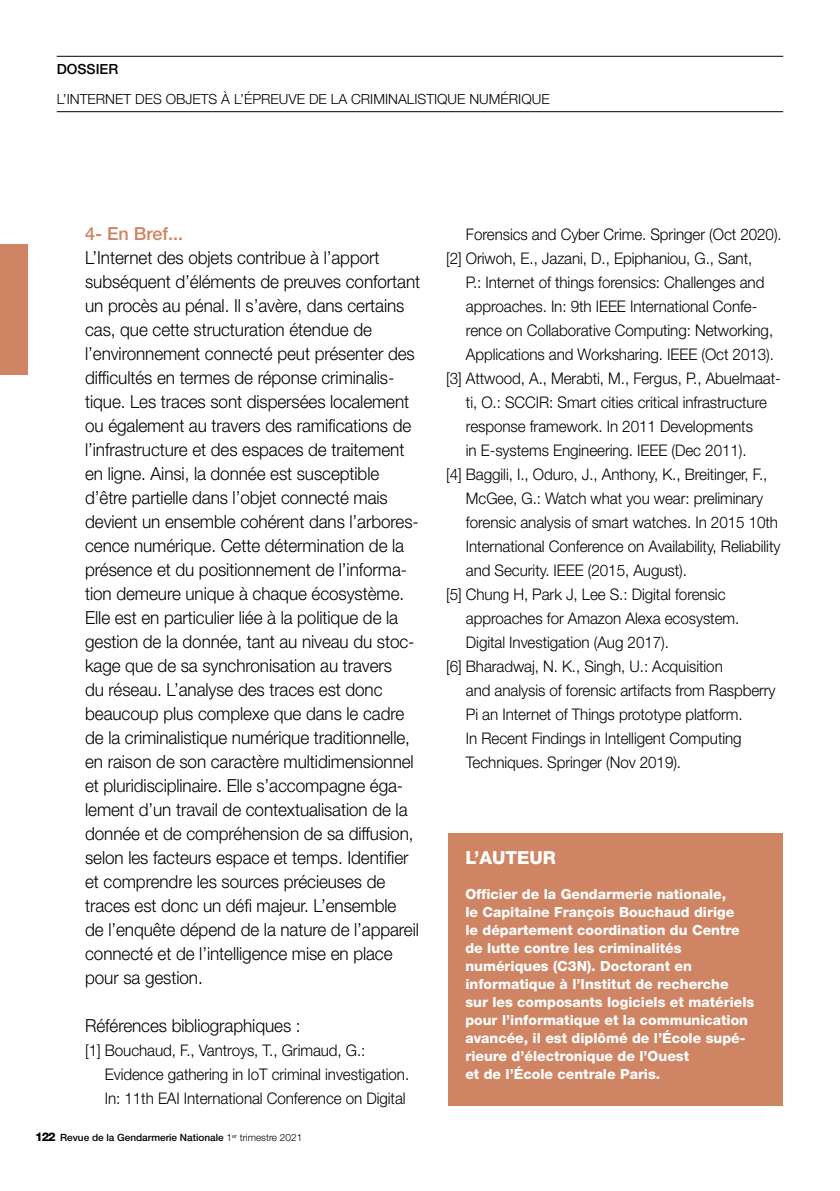
<style>
.page{position:relative;width:840px;height:1191px;background:#fff}
.page>*{position:absolute;margin:0;border:0;box-sizing:border-box;transform-origin:0 0}
.t1{font:300 18px/24px "Helvetica Neue LT Std";letter-spacing:-.005em;color:#000;scale:.95 1}
.t2{font:500 18px "Helvetica Neue LT Std";color:#cf8463}
.t3{font:800 18px "Helvetica Neue LT Std";color:#fff}
.t4{font:300 16px/24px "Helvetica Neue LT Std";letter-spacing:-.005em;color:#000;scale:.95 1}
.t5{font:800 14px/18px "Helvetica Neue LT Std";color:#fff}
.t6{font:300 14px "Helvetica Neue LT Std";color:#000}
.t7{font:500 14px "Helvetica Neue LT Std";color:#000}
.t8{font:500 10px "Helvetica Neue LT Std";color:#000}
.s1{font-weight:800;font-size:12px}
.s2{font-weight:300}
</style>
<div class="page">
<div style="left:448px;top:833px;width:334px;height:273px;background:#cf8463"></div>
<div style="left:0;top:244px;width:28px;height:130px;background:#cf8463"></div>
<hr style="left:57px;top:56px;width:725px;height:1px;background:#000">
<hr style="left:57px;top:111px;width:725px;height:1px;background:#000">
<p class="t7" style="left:57px;top:60px;width:63px">DOSSIER</p>
<p class="t6" style="left:57px;top:90px;width:494px">L’INTERNET DES OBJETS À L’ÉPREUVE DE LA CRIMINALISTIQUE NUMÉRIQUE</p>
<p class="t2" style="left:85px;top:223px;width:100px">4- En Bref...</p>
<p class="t1" style="left:85px;top:245px;width:354px">L’Internet des objets contribue à l’apport subséquent d’éléments de preuves confortant un procès au pénal. Il s’avère, dans certains cas, que cette structuration étendue de l’environnement connecté peut présenter des difficultés en termes de réponse criminalis&shy;tique. Les traces sont dispersées localement ou également au travers des ramifications de l’infrastructure et des espaces de traitement en ligne. Ainsi, la donnée est susceptible d’être partielle dans l’objet connecté mais devient un ensemble cohérent dans l’arbores&shy;cence numérique. Cette détermination de la présence et du positionnement de l’informa&shy;tion demeure unique à chaque écosystème.<br>Elle est en particulier liée à la politique de la gestion de la donnée, tant au niveau du stoc&shy;kage que de sa synchronisation au travers<br>du réseau. L’analyse des traces est donc beaucoup plus complexe que dans le cadre de la criminalistique numérique traditionnelle, en raison de son caractère multidimensionnel et pluridisciplinaire. Elle s’accompagne éga&shy;lement d’un travail de contextualisation de la donnée et de compréhension de sa diffusion, selon les facteurs espace et temps. Identifier et comprendre les sources précieuses de traces est donc un défi majeur. L’ensemble<br>de l’enquête dépend de la nature de l’appareil connecté et de l’intelligence mise en place pour sa gestion.</p>
<p class="t1" style="left:85px;top:1013px;width:228px">Références bibliographiques :</p>
<p class="t4" style="left:105px;top:1038px;width:322px;text-indent:-20px">[1] Bouchaud, F., Vantroys, T., Grimaud, G.:<br>Evidence gathering in IoT criminal investigation.<br>In: 11th EAI International Conference on Digital</p>
<p class="t8" style="left:35px;top:1131px;width:268px"><span class="s1">122</span> Revue de la Gendarmerie Nationale <span class="s2">1</span><sup>er</sup> <span class="s2">trimestre 2021</span></p>
<p class="t4" style="left:446px;top:222px;width:354px;text-indent:20px">Forensics and Cyber Crime. Springer (Oct 2020). [2] Oriwoh, E., Jazani, D., Epiphaniou, G., Sant,</p>
<p class="t4" style="left:465px;top:270px;width:315px">P.: Internet of things forensics: Challenges and</p>
<p class="t4" style="left:465px;top:294px;width:308px">approaches. In: 9th IEEE International Confe-</p>
<p class="t4" style="left:465px;top:318px;width:325px">rence on Collaborative Computing: Networking,</p>
<p class="t4" style="left:465px;top:342px;width:325px">Applications and Worksharing. IEEE (Oct 2013).</p>
<p class="t4" style="left:446px;top:366px;width:353px">[3] Attwood, A., Merabti, M., Fergus, P., Abuelmaat-</p>
<p class="t4" style="left:465px;top:390px;width:318px">ti, O.: SCCIR: Smart cities critical infrastructure</p>
<p class="t4" style="left:465px;top:414px;width:303px">response framework. In 2011 Developments</p>
<p class="t4" style="left:465px;top:438px;width:297px">in E-systems Engineering. IEEE (Dec 2011).</p>
<p class="t4" style="left:446px;top:462px;width:339px">[4] Baggili, I., Oduro, J., Anthony, K., Breitinger, F.,</p>
<p class="t4" style="left:465px;top:486px;width:314px">McGee, G.: Watch what you wear: preliminary</p>
<p class="t4" style="left:465px;top:510px;width:330px">forensic analysis of smart watches. In 2015 10th</p>
<p class="t4" style="left:465px;top:534px;width:332px">International Conference on Availability, Reliability</p>
<p class="t4" style="left:465px;top:558px;width:234px">and Security. IEEE (2015, August).</p>
<p class="t4" style="left:446px;top:582px;width:295px">[5] Chung H, Park J, Lee S.: Digital forensic</p>
<p class="t4" style="left:465px;top:606px;width:289px">approaches for Amazon Alexa ecosystem.</p>
<p class="t4" style="left:465px;top:630px;width:215px">Digital Investigation (Aug 2017).</p>
<p class="t4" style="left:446px;top:654px;width:292px">[6] Bharadwaj, N. K., Singh, U.: Acquisition</p>
<p class="t4" style="left:465px;top:678px;width:327px">and analysis of forensic artifacts from Raspberry</p>
<p class="t4" style="left:465px;top:702px;width:293px">Pi an Internet of Things prototype platform.</p>
<p class="t4" style="left:465px;top:726px;width:291px">In Recent Findings in Intelligent Computing</p>
<p class="t4" style="left:465px;top:750px;width:228px">Techniques. Springer (Nov 2019).</p>
<p class="t3" style="left:465px;top:846px;width:92px">L’AUTEUR</p>
<p class="t5" style="left:465px;top:884px;width:290px">Officier de la Gendarmerie nationale,<br>le Capitaine François Bouchaud dirige<br>le département coordination du Centre de lutte contre les criminalités numériques (C3N). Doctorant en informatique à l’Institut de recherche sur les composants logiciels et matériels pour l’informatique et la communication avancée, il est diplômé de l’École supé&shy;rieure d’électronique de l’Ouest<br>et de l’École centrale Paris.</p>
</div>
